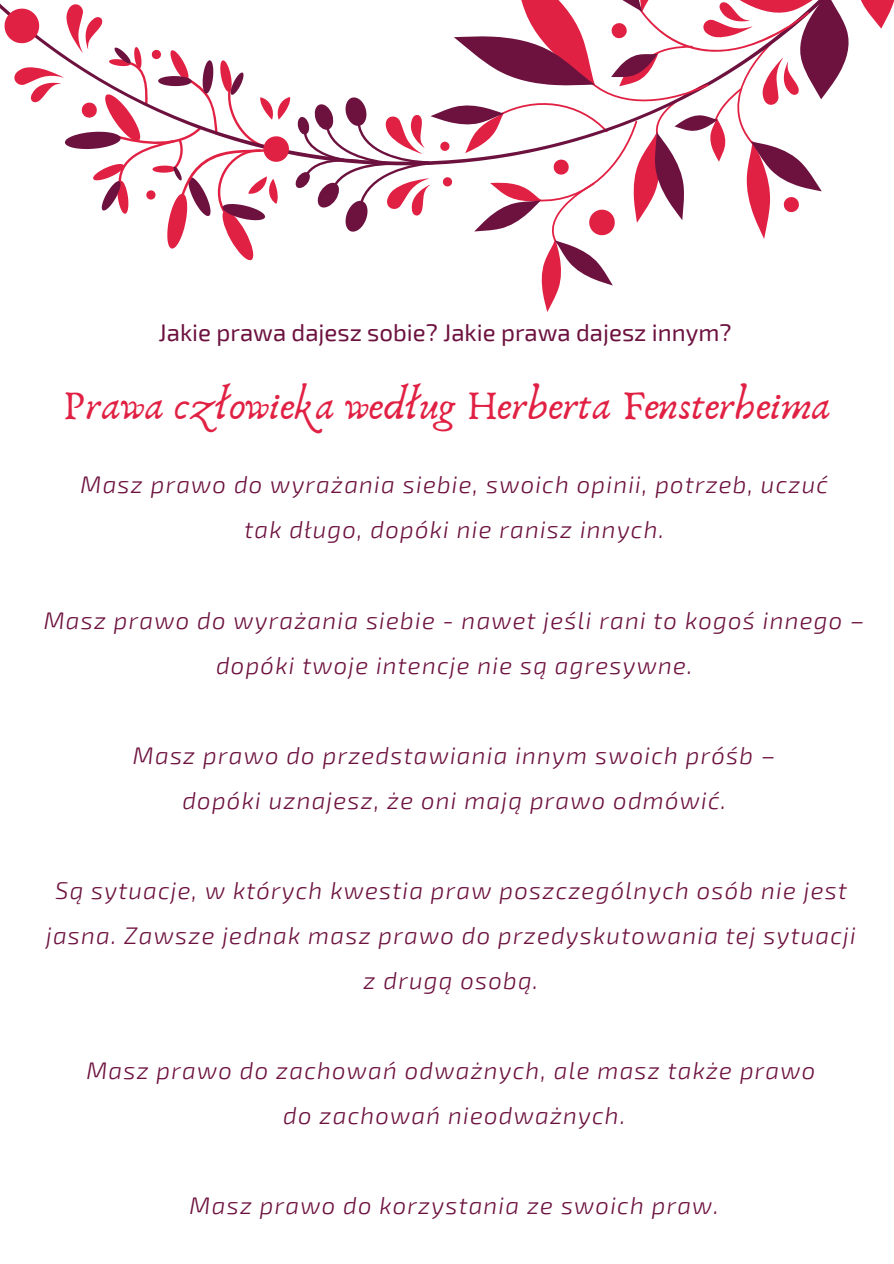
<style>
.page{position:relative;width:894px;height:1264px;background:#fff}
.page>*{position:absolute;margin:0;border:0;box-sizing:border-box;transform-origin:0 0}
.t1{font:42px "Anaktoria";color:#e12143}
.t2{font:italic 300 24px/45px "Exo 2";letter-spacing:.05em;color:#6d123f;text-align:center}
.t3{font:24px "Exo 2";color:#6d123f}
</style>
<div class="page">
<svg style="left:0;top:0;width:893px;height:312px"></svg>
<p class="t3" style="left:159px;top:316px;width:574px">Jakie prawa dajesz sobie? Jakie prawa dajesz innym?</p>
<h1 class="t1" style="left:63px;top:380px;width:769px">Prawa człowieka według Herberta Fensterheima</h1>
<p class="t2" style="left:80px;top:461px;width:748px">Masz prawo do wyrażania siebie, swoich opinii, potrzeb, uczuć tak długo, dopóki nie ranisz innych.</p>
<p class="t2" style="left:44px;top:596px;width:822px">Masz prawo do wyrażania siebie - nawet jeśli rani to kogoś innego – dopóki twoje intencje nie są agresywne.</p>
<p class="t2" style="left:133px;top:731px;width:644px">Masz prawo do przedstawiania innym swoich próśb – dopóki uznajesz, że oni mają prawo odmówić.</p>
<p class="t2" style="left:46px;top:866px;width:811px">Są sytuacje, w których kwestia praw poszczególnych osób nie jest jasna. Zawsze jednak masz prawo do przedyskutowania tej sytuacji z drugą osobą.</p>
<p class="t2" style="left:86px;top:1047px;width:730px">Masz prawo do zachowań odważnych, ale masz także prawo do zachowań nieodważnych.</p>
<p class="t2" style="left:190px;top:1182px;width:530px">Masz prawo do korzystania ze swoich praw.</p>
</div>
